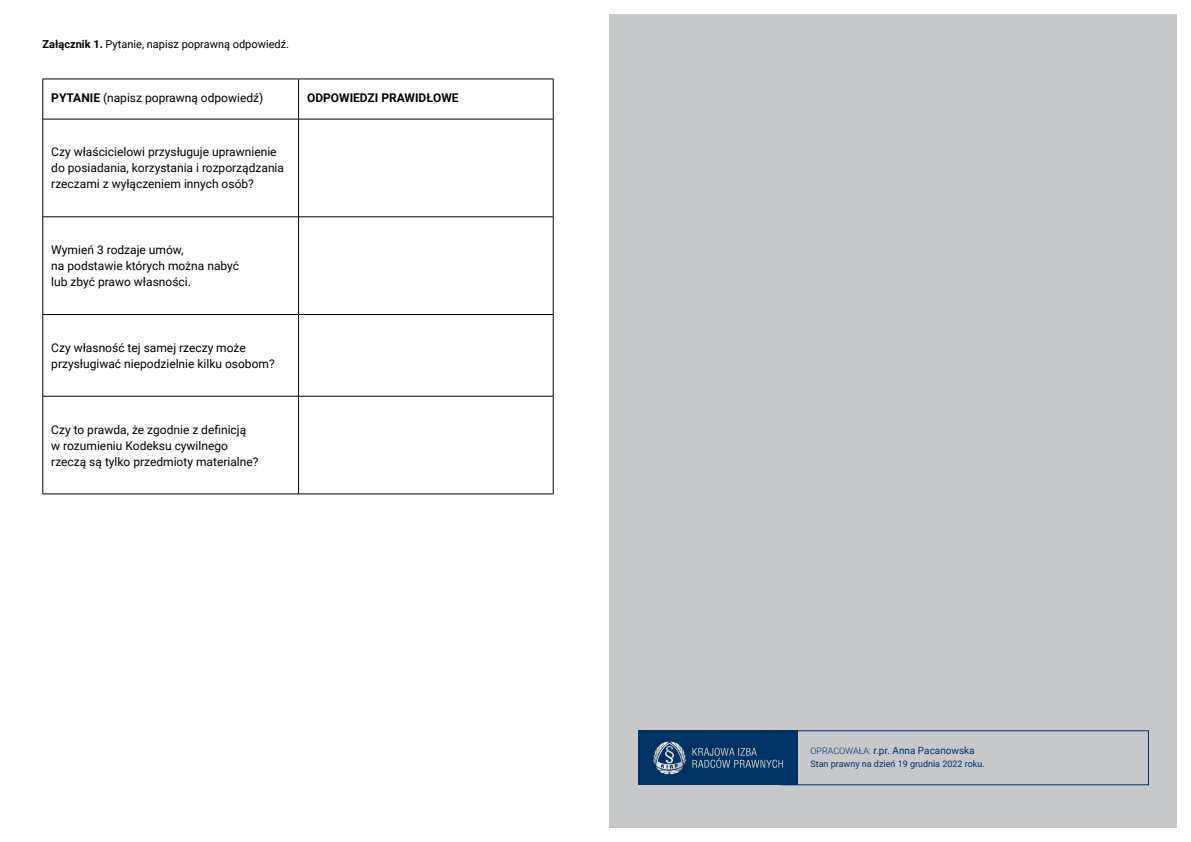
<style>
.page{position:relative;width:1191px;height:842px;background:#fff}
.page>*{position:absolute;margin:0;border:0;box-sizing:border-box;transform-origin:0 0}
.t1{font:12px/16px "Roboto";color:#000}
.t2{font:700 12px "Roboto";color:#000}
.t3{font:11px "Roboto";color:#000}
.t4{font:10px "Roboto";color:#003263}
.t5{font:9px "Roboto";color:#003263}
.s1{font-weight:700}
.s2{font-weight:300;font-size:9px}
</style>
<div class="page">
<div style="left:609px;top:14px;width:567px;height:814px;background:#c6c8ca"></div>
<div style="left:638px;top:730px;width:160px;height:55px;background:#003263"></div>
<svg style="left:653px;top:741px;width:33px;height:33px"></svg>
<svg style="left:692px;top:730px;width:457px;height:56px"></svg>
<hr style="left:43px;top:79px;width:255px;height:1px;background:#000">
<hr style="left:43px;top:79px;width:1px;height:40px;background:#000">
<hr style="left:298px;top:79px;width:255px;height:1px;background:#000">
<hr style="left:298px;top:79px;width:1px;height:40px;background:#000">
<hr style="left:553px;top:79px;width:1px;height:40px;background:#000">
<hr style="left:43px;top:119px;width:255px;height:1px;background:#000">
<hr style="left:43px;top:119px;width:1px;height:98px;background:#000">
<hr style="left:298px;top:119px;width:255px;height:1px;background:#000">
<hr style="left:298px;top:119px;width:1px;height:98px;background:#000">
<hr style="left:553px;top:119px;width:1px;height:98px;background:#000">
<hr style="left:43px;top:217px;width:255px;height:1px;background:#000">
<hr style="left:43px;top:217px;width:1px;height:97px;background:#000">
<hr style="left:298px;top:217px;width:255px;height:1px;background:#000">
<hr style="left:298px;top:217px;width:1px;height:97px;background:#000">
<hr style="left:553px;top:217px;width:1px;height:97px;background:#000">
<hr style="left:43px;top:314px;width:255px;height:1px;background:#000">
<hr style="left:43px;top:315px;width:1px;height:81px;background:#000">
<hr style="left:298px;top:314px;width:255px;height:1px;background:#000">
<hr style="left:298px;top:315px;width:1px;height:81px;background:#000">
<hr style="left:553px;top:315px;width:1px;height:81px;background:#000">
<hr style="left:43px;top:396px;width:255px;height:1px;background:#000">
<hr style="left:43px;top:396px;width:1px;height:98px;background:#000">
<hr style="left:298px;top:396px;width:255px;height:1px;background:#000">
<hr style="left:298px;top:396px;width:1px;height:98px;background:#000">
<hr style="left:553px;top:396px;width:1px;height:98px;background:#000">
<hr style="left:43px;top:494px;width:255px;height:1px;background:#000">
<hr style="left:298px;top:494px;width:255px;height:1px;background:#000">
<p class="t3" style="left:43px;top:36px;width:248px"><span class="s1">Załącznik 1.</span> Pytanie, napisz poprawną odpowiedź.</p>
<p class="t1" style="left:51px;top:89px;width:213px"><span class="s1">PYTANIE</span> (napisz poprawną odpowiedź)</p>
<p class="t2" style="left:307px;top:89px;width:153px">ODPOWIEDZI PRAWIDŁOWE</p>
<p class="t1" style="left:51px;top:144px;width:234px">Czy właścicielowi przysługuje uprawnienie do posiadania, korzystania i rozporządzania rzeczami z wyłączeniem innych osób?</p>
<p class="t1" style="left:51px;top:241px;width:189px">Wymień 3 rodzaje umów,<br>na podstawie których można nabyć lub zbyć prawo własności.</p>
<p class="t1" style="left:51px;top:339px;width:225px">Czy własność tej samej rzeczy może przysługiwać niepodzielnie kilku osobom?</p>
<p class="t1" style="left:51px;top:421px;width:209px">Czy to prawda, że zgodnie z definicją<br>w rozumieniu Kodeksu cywilnego rzeczą są tylko przedmioty materialne?</p>
<p class="t4" style="left:810px;top:744px;width:166px"><span class="s2">OPRACOWAŁA:</span> r.pr. Anna Pacanowska</p>
<p class="t5" style="left:810px;top:758px;width:176px">Stan prawny na dzień 19 grudnia 2022 roku.</p>
</div>
